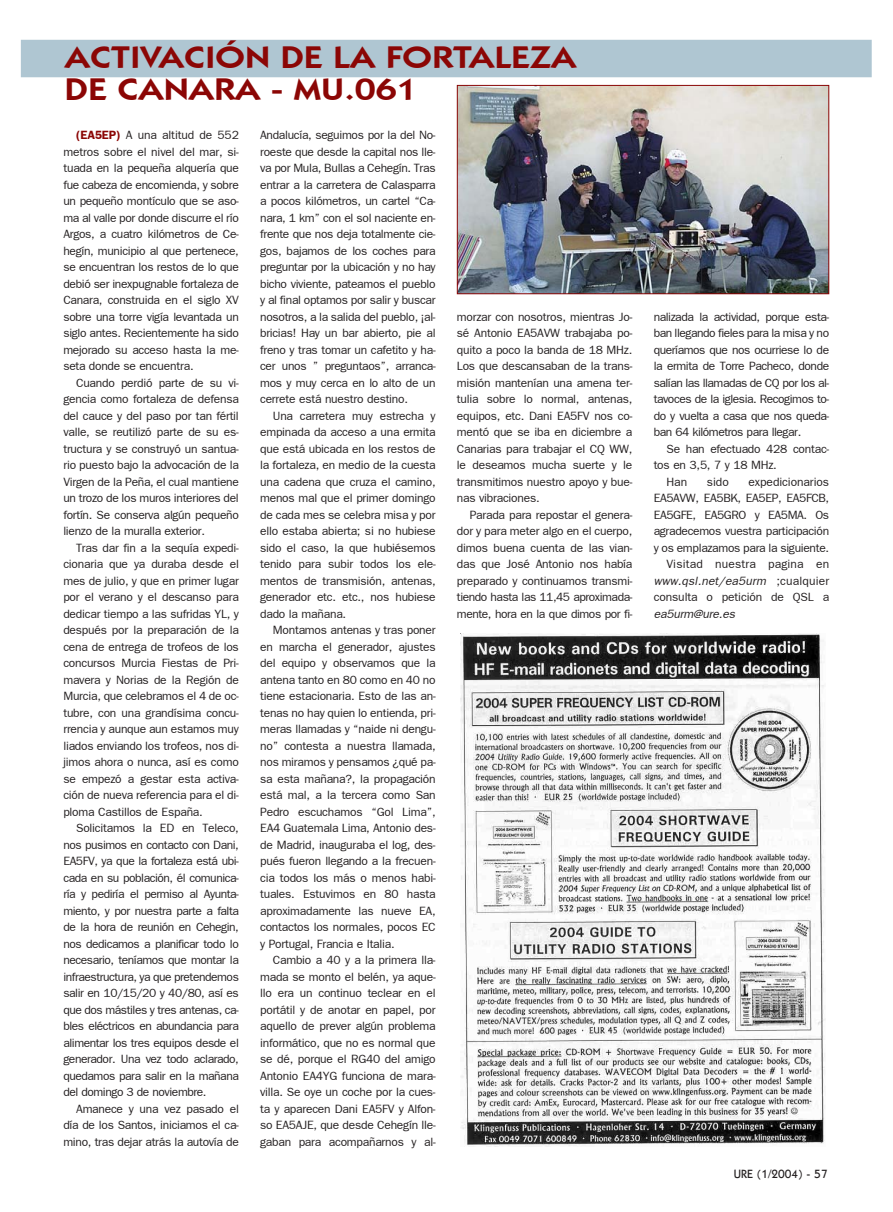
<style>
.page{position:relative;width:893px;height:1212px;background:#fff}
.page>*{position:absolute;margin:0;border:0;box-sizing:border-box;transform-origin:0 0}
.t1{font:600 31.5px/31.5px "Itc Kabel";color:#8b0605;scale:1.2 1}
.t2{font:12px/16.5px "Franklin Gothic";letter-spacing:-.025em;color:#231f20;text-align:justify}
.t3{font:500 12px "Itc Kabel";color:#231f20}
.t4{font:italic 12px "Franklin Gothic";letter-spacing:-.01em;color:#231f20}
.s1{font-weight:600;color:#8b0605}
.s2{font-style:italic}
</style>
<div class="page">
<div style="left:21px;top:40px;width:850px;height:37px;background:#afc6d2"></div>
<img style="left:459px;top:87px;width:368px;height:205px">
<div style="left:457px;top:85px;width:372px;height:209px;border:1px solid #8b0605"></div>
<img style="left:461px;top:633px;width:364px;height:513px">
<h1 class="t1" style="left:65px;top:44px;width:427px">ACTIVACIÓN DE LA FORTALEZA<br>DE CANARA - MU.061</h1>
<p class="t2" style="left:63px;top:128px;width:177px;text-indent:13px"><span class="s1">(EA5EP)</span> A una altitud de 552 metros sobre el nivel del mar, si&shy;tuada en la pequeña alquería que fue cabeza de encomienda, y sobre un pequeño montículo que se aso&shy;ma al valle por donde discurre el río Argos, a cuatro kilómetros de Ce&shy;hegín, municipio al que pertenece, se encuentran los restos de lo que debió ser inexpugnable fortaleza de Canara, construida en el siglo XV sobre una torre vigía levantada un siglo antes. Recientemente ha sido mejorado su acceso hasta la me&shy;seta donde se encuentra.</p>
<p class="t2" style="left:63px;top:375px;width:177px;text-indent:13px">Cuando perdió parte de su vi&shy;gencia como fortaleza de defensa del cauce y del paso por tan fértil valle, se reutilizó parte de su es&shy;tructura y se construyó un santua&shy;rio puesto bajo la advocación de la Virgen de la Peña, el cual mantiene un trozo de los muros interiores del fortín. Se conserva algún pequeño lienzo de la muralla exterior.</p>
<p class="t2" style="left:63px;top:540px;width:177px;text-indent:13px">Tras dar fin a la sequía expedi&shy;cionaria que ya duraba desde el mes de julio, y que en primer lugar por el verano y el descanso para dedicar tiempo a las sufridas YL, y después por la preparación de la cena de entrega de trofeos de los concursos Murcia Fiestas de Pri&shy;mavera y Norias de la Región de Murcia, que celebramos el 4 de oc&shy;tubre, con una grandísima concu&shy;rrencia y aunque aun estamos muy liados enviando los trofeos, nos di&shy;jimos ahora o nunca, así es como se empezó a gestar esta activa&shy;ción de nueva referencia para el di&shy;ploma Castillos de España.</p>
<p class="t2" style="left:63px;top:821px;width:177px;text-indent:13px">Solicitamos la ED en Teleco, nos pusimos en contacto con Dani, EA5FV, ya que la fortaleza está ubi&shy;cada en su población, él comunica&shy;ría y pediría el permiso al Ayunta&shy;miento, y por nuestra parte a falta de la hora de reunión en Cehegin, nos dedicamos a planificar todo lo necesario, teníamos que montar la infraestructura, ya que pretendemos salir en 10/15/20 y 40/80, así es que dos mástiles y tres antenas, ca&shy;bles eléctricos en abundancia para alimentar los tres equipos desde el generador. Una vez todo aclarado, quedamos para salir en la mañana del domingo 3 de noviembre.</p>
<p class="t2" style="left:63px;top:1101px;width:177px;text-indent:13px">Amanece y una vez pasado el día de los Santos, iniciamos el ca&shy;mino, tras dejar atrás la autovía de</p>
<p class="t2" style="left:260px;top:128px;width:177px">Andalucía, seguimos por la del No&shy;roeste que desde la capital nos lle&shy;va por Mula, Bullas a Cehegín. Tras entrar a la carretera de Calasparra a pocos kilómetros, un cartel “Ca&shy;nara, 1 km” con el sol naciente en&shy;frente que nos deja totalmente cie&shy;gos, bajamos de los coches para preguntar por la ubicación y no hay bicho viviente, pateamos el pueblo y al final optamos por salir y buscar nosotros, a la salida del pueblo, ¡al&shy;bricias! Hay un bar abierto, pie al freno y tras tomar un cafetito y ha&shy;cer unos ” preguntaos”, arranca&shy;mos y muy cerca en lo alto de un cerrete está nuestro destino.</p>
<p class="t2" style="left:260px;top:408px;width:177px;text-indent:13px">Una carretera muy estrecha y empinada da acceso a una ermita que está ubicada en los restos de la fortaleza, en medio de la cuesta una cadena que cruza el camino, menos mal que el primer domingo de cada mes se celebra misa y por ello estaba abierta; si no hubiese sido el caso, la que hubiésemos tenido para subir todos los ele&shy;mentos de transmisión, antenas, generador etc. etc., nos hubiese dado la mañana.</p>
<p class="t2" style="left:260px;top:623px;width:177px;text-indent:13px">Montamos antenas y tras poner en marcha el generador, ajustes del equipo y observamos que la antena tanto en 80 como en 40 no tiene estacionaria. Esto de las an&shy;tenas no hay quien lo entienda, pri&shy;meras llamadas y “naide ni dengu&shy;no” contesta a nuestra llamada, nos miramos y pensamos ¿qué pa&shy;sa esta mañana?, la propagación está mal, a la tercera como San Pedro escuchamos “Gol Lima”, EA4 Guatemala Lima, Antonio des&shy;de Madrid, inauguraba el log, des&shy;pués fueron llegando a la frecuen&shy;cia todos los más o menos habi&shy;tuales. Estuvimos en 80 hasta aproximadamente las nueve EA, contactos los normales, pocos EC y Portugal, Francia e Italia.</p>
<p class="t2" style="left:260px;top:953px;width:177px;text-indent:13px">Cambio a 40 y a la primera lla&shy;mada se monto el belén, ya aque&shy;llo era un continuo teclear en el portátil y de anotar en papel, por aquello de prever algún problema informático, que no es normal que se dé, porque el RG40 del amigo Antonio EA4YG funciona de mara&shy;villa. Se oye un coche por la cues&shy;ta y aparecen Dani EA5FV y Alfon&shy;so EA5AJE, que desde Cehegín lle&shy;gaban para acompañarnos y al-</p>
<p class="t2" style="left:457px;top:309px;width:177px">morzar con nosotros, mientras Jo&shy;sé Antonio EA5AVW trabajaba po&shy;quito a poco la banda de 18 MHz.<br>Los que descansaban de la trans&shy;misión mantenían una amena ter&shy;tulia sobre lo normal, antenas, equipos, etc. Dani EA5FV nos co&shy;mentó que se iba en diciembre a Canarias para trabajar el CQ WW, le deseamos mucha suerte y le transmitimos nuestro apoyo y bue&shy;nas vibraciones.</p>
<p class="t2" style="left:457px;top:507px;width:177px;text-indent:13px">Parada para repostar el genera&shy;dor y para meter algo en el cuerpo, dimos buena cuenta de las vian&shy;das que José Antonio nos había preparado y continuamos transmi&shy;tiendo hasta las 11,45 aproximada&shy;mente, hora en la que dimos por fi-</p>
<p class="t2" style="left:653px;top:309px;width:177px">nalizada la actividad, porque esta&shy;ban llegando fieles para la misa y no queríamos que nos ocurriese lo de la ermita de Torre Pacheco, donde salían las llamadas de CQ por los al&shy;tavoces de la iglesia. Recogimos to&shy;do y vuelta a casa que nos queda&shy;ban 64 kilómetros para llegar.</p>
<p class="t2" style="left:666px;top:441px;width:164px">Se han efectuado 428 contac-</p>
<p class="t2" style="left:653px;top:458px;width:125px">tos en 3,5, 7 y 18 MHz.</p>
<p class="t2" style="left:666px;top:474px;width:22px">Han</p>
<p class="t2" style="left:707px;top:474px;width:23px">sido</p>
<p class="t2" style="left:653px;top:474px;width:177px;text-align:right">expedicionarios<br>EA5AVW, EA5BK, EA5EP, EA5FCB,<br>EA5GFE, EA5GRO y EA5MA. Os agradecemos vuestra participación y os emplazamos para la siguiente.<br>Visitad nuestra pagina en <span class="s2">www.qsl.net/ea5urm</span> ;cualquier consulta o petición de QSL a</p>
<p class="t4" style="left:653px;top:609px;width:83px">ea5urm@ure.es</p>
<p class="t3" style="left:734px;top:1170px;width:95px">URE (1/2004) - 57</p>
</div>
